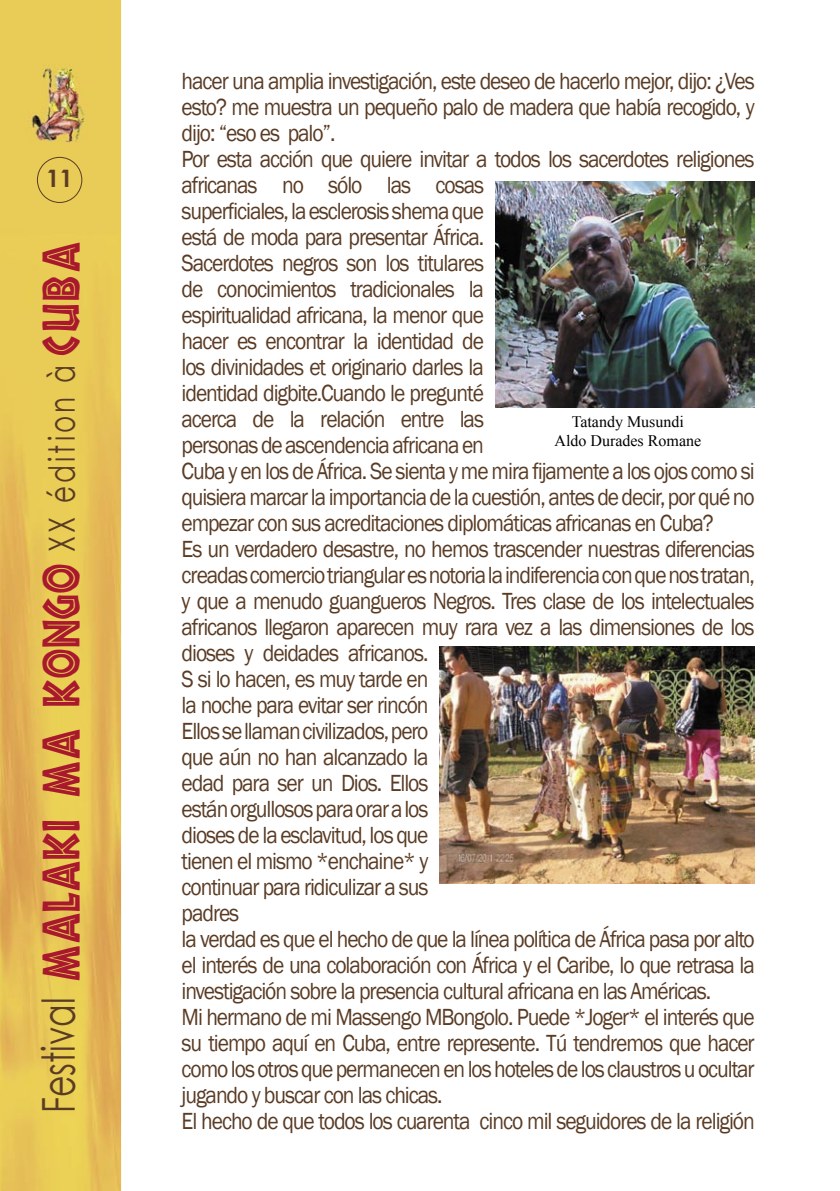
<style>
.page{position:relative;width:840px;height:1191px;background:#fff}
.page>*{position:absolute;margin:0;border:0;box-sizing:border-box;transform-origin:0 0}
.t1{font:48.6px "African";color:#a9192d;scale:.73 1}
.t2{font:24px/26px "Franklin Gothic";letter-spacing:-.05em;color:#5a3c25;scale:.9 1}
.t3{font:700 24px "Century Gothic";color:#5a3c25}
.t4{font:16px/19.2px "Times New Roman";color:#000;text-align:center}
.s1{font-family:"Century Gothic";font-size:45.2px;color:#5a3c25}
.s2{font-family:"Century Gothic";font-size:36px;color:#5a3c25}
</style>
<div class="page">
<img style="left:0;top:0;width:30px;height:1191px">
<div style="left:30px;top:0;width:91px;height:69px;background:#e9cc57"></div>
<img style="left:91px;top:69px;width:30px;height:1122px">
<img style="left:30px;top:142px;width:61px;height:1049px">
<img style="left:26px;top:65px;width:67px;height:77px">
<svg style="left:37px;top:157px;width:45px;height:46px;background:#dfc253"></svg>
<img style="left:495px;top:181px;width:259px;height:227px">
<img style="left:439px;top:646px;width:315px;height:237px">
<p class="t3" style="left:46px;top:160px;width:28px">11</p>
<h1 class="t1" style="left:42px;top:1113px;width:1196px;rotate:-90deg"><span class="s1">Festival</span> Malaki ma Kongo <span class="s2">XX édition à</span> cuba</h1>
<p class="t2" style="left:181px;top:68px;width:638px">hacer una amplia investigación, este deseo de hacerlo mejor, dijo: ¿Ves esto? me muestra un pequeño palo de madera que había recogido, y dijo: “eso es palo”.<br>Por esta acción que quiere invitar a todos los sacerdotes religiones africanas no sólo las cosas<br>superficiales, la esclerosis shema que<br>está de moda para presentar África.<br>Sacerdotes negros son los titulares<br>de conocimientos tradicionales la<br>espiritualidad africana, la menor que<br>hacer es encontrar la identidad de<br>los divinidades et originario darles la<br>identidad digbite.Cuando le pregunté<br>acerca de la relación entre las<br>personas de ascendencia africana en<br>Cuba y en los de África. Se sienta y me mira fijamente a los ojos como si quisiera marcar la importancia de la cuestión, antes de decir, por qué no empezar con sus acreditaciones diplomáticas africanas en Cuba?<br>Es un verdadero desastre, no hemos trascender nuestras diferencias creadas comercio triangular es notoria la indiferencia con que nos tratan, y que a menudo guangueros Negros. Tres clase de los intelectuales africanos llegaron aparecen muy rara vez a las dimensiones de los dioses y deidades africanos.<br>S si lo hacen, es muy tarde en<br>la noche para evitar ser rincón<br>Ellos se llaman civilizados, pero<br>que aún no han alcanzado la<br>edad para ser un Dios. Ellos<br>están orgullosos para orar a los<br>dioses de la esclavitud, los que<br>tienen el mismo *enchaine* y<br>continuar para ridiculizar a sus<br>padres<br>la verdad es que el hecho de que la línea política de África pasa por alto el interés de una colaboración con África y el Caribe, lo que retrasa la investigación sobre la presencia cultural africana en las Américas.<br>Mi hermano de mi Massengo MBongolo. Puede *Joger* el interés que su tiempo aquí en Cuba, entre represente. Tú tendremos que hacer como los otros que permanecen en los hoteles de los claustros u ocultar jugando y buscar con las chicas.<br>El hecho de que todos los cuarenta cinco mil seguidores de la religión</p>
<p class="t4" style="left:554px;top:411px;width:148px">Tatandy Musundi<br>Aldo Durades Romane</p>
</div>
